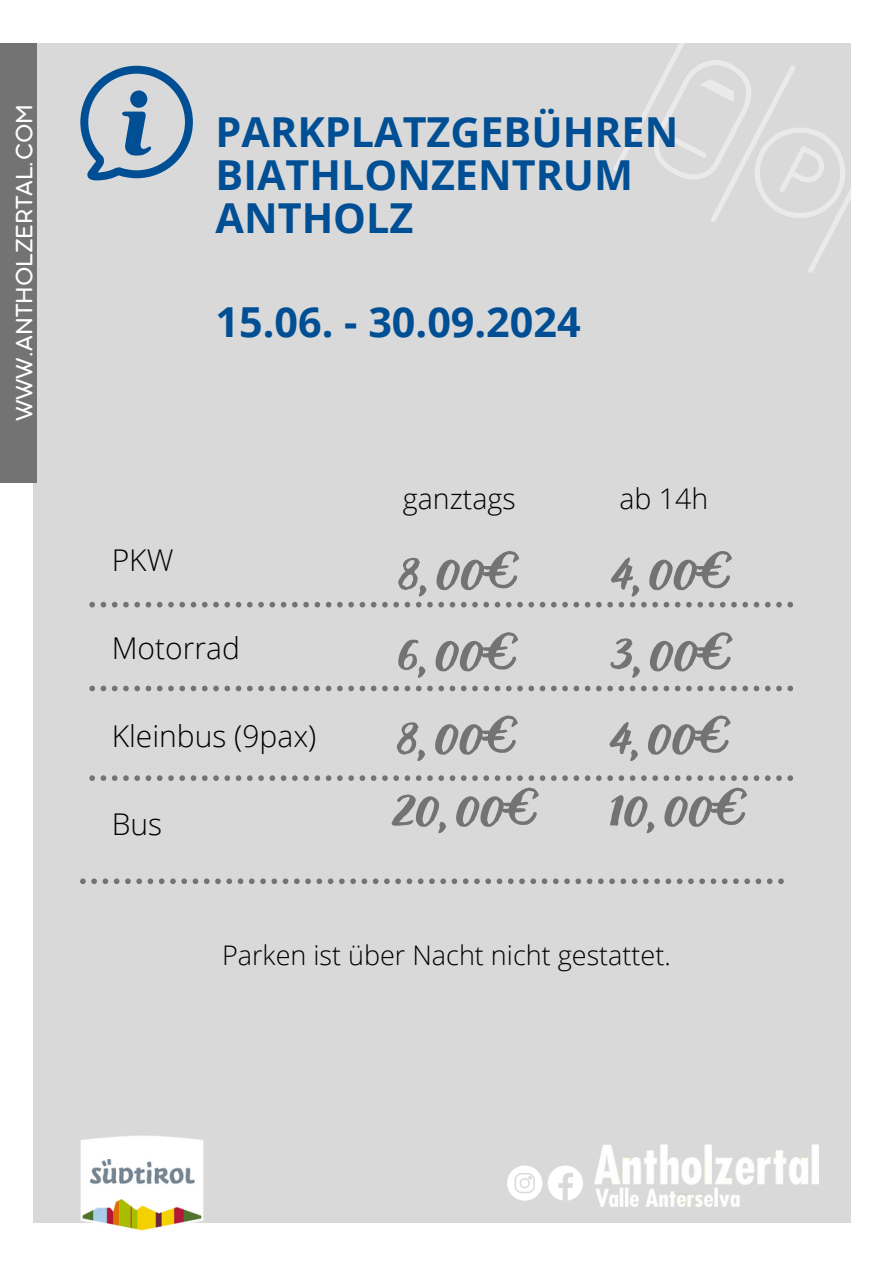
<style>
.page{position:relative;width:894px;height:1264px;background:#fff}
.page>*{position:absolute;margin:0;border:0;box-sizing:border-box;transform-origin:0 0}
.t1{font:61.5px "Adlery Pro Swash";color:#737373}
.t2{font:700 41.25px/42.8px "Open Sans";color:#004e93}
.t3{font:300 30px "Open Sans";color:#000}
.t4{font:300 28.5px "Open Sans";color:#000}
.t5{font:300 27px "Open Sans";color:#000}
.t6{font:25.8px "Aristotelica Pro Tx";color:#fff}
</style>
<div class="page">
<div style="left:33px;top:43px;width:817px;height:1179px;background:#d9d9d9"></div>
<img style="left:594px;top:1144px;width:224px;height:62px">
<img style="left:80px;top:1135px;width:124px;height:96px">
<svg style="left:80px;top:66px;width:113px;height:114px"></svg>
<svg style="left:507px;top:1165px;width:75px;height:35px"></svg>
<svg style="left:614px;top:43px;width:237px;height:231px"></svg>
<div style="left:0;top:43px;width:37px;height:439px;background:#737373"></div>
<svg style="left:89px;top:602px;width:703px;height:5px"></svg>
<svg style="left:89px;top:685px;width:703px;height:6px"></svg>
<svg style="left:89px;top:775px;width:703px;height:6px"></svg>
<svg style="left:80px;top:878px;width:703px;height:6px"></svg>
<p class="t6" style="left:16px;top:421px;width:319px;rotate:-90deg">WWW.ANTHOLZERTAL.COM</p>
<h3 class="t2" style="left:215px;top:110px;width:464px">PARKPLATZGEBÜHREN<br>BIATHLONZENTRUM<br>ANTHOLZ</h3>
<p class="t2" style="left:215px;top:299px;width:366px">15.06. - 30.09.2024</p>
<h4 class="t3" style="left:112px;top:539px;width:63px">PKW</h4>
<h5 class="t3" style="left:112px;top:627px;width:130px">Motorrad</h5>
<h5 class="t3" style="left:112px;top:714px;width:206px">Kleinbus (9pax)</h5>
<h5 class="t3" style="left:112px;top:802px;width:52px">Bus</h5>
<h5 class="t4" style="left:403px;top:478px;width:114px">ganztags</h5>
<h5 class="t4" style="left:619px;top:478px;width:90px">ab 14h</h5>
<h1 class="t1" style="left:396px;top:539px;width:126px">8,00€</h1>
<h1 class="t1" style="left:609px;top:539px;width:126px">4,00€</h1>
<h1 class="t1" style="left:395px;top:620px;width:126px">6,00€</h1>
<h1 class="t1" style="left:608px;top:620px;width:128px">3,00€</h1>
<h1 class="t1" style="left:395px;top:703px;width:126px">8,00€</h1>
<h1 class="t1" style="left:607px;top:703px;width:126px">4,00€</h1>
<h1 class="t1" style="left:389px;top:775px;width:361px">20,00€ 10,00€</h1>
<p class="t5" style="left:222px;top:935px;width:450px">Parken ist über Nacht nicht gestattet.</p>
</div>
